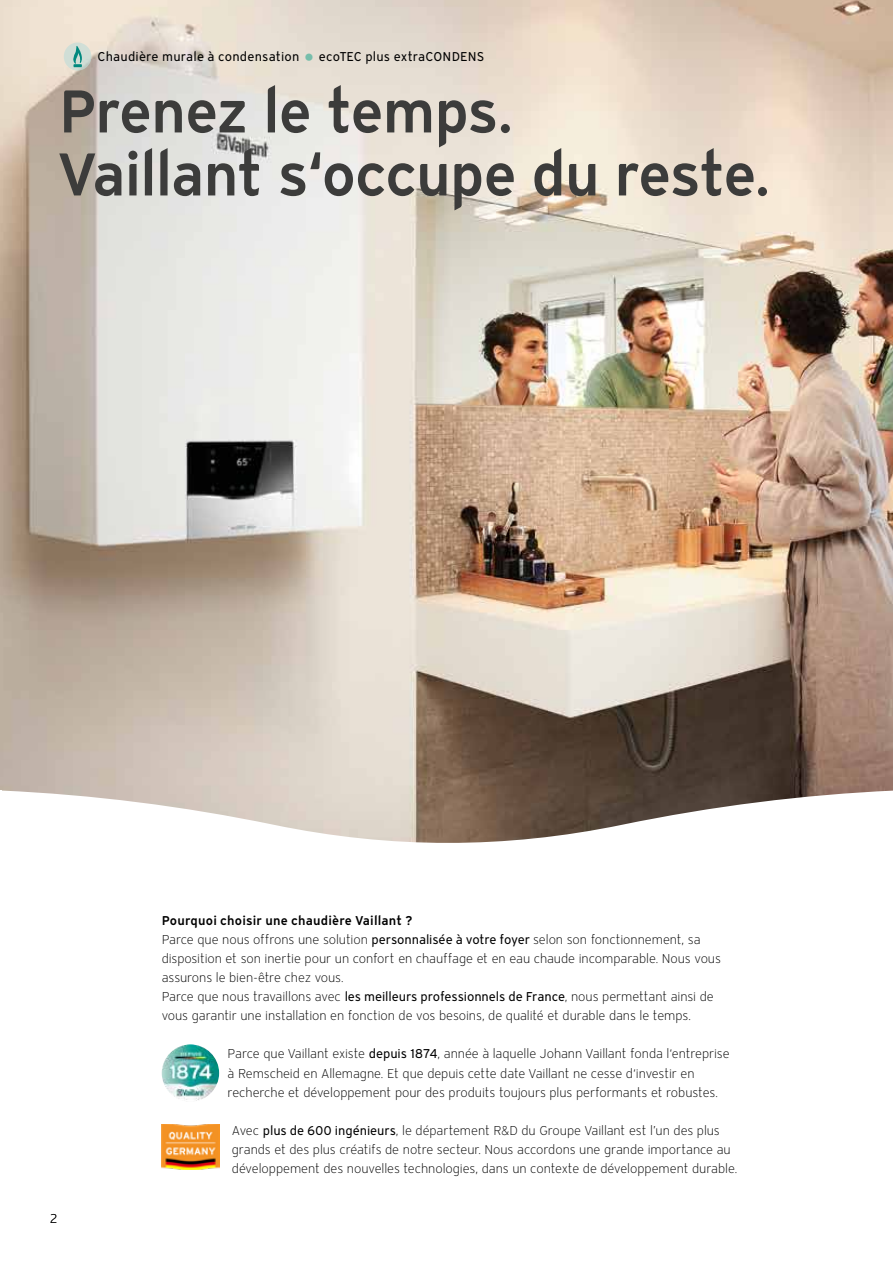
<style>
.page{position:relative;width:893px;height:1263px;background:#fff}
.page>*{position:absolute;margin:0;border:0;box-sizing:border-box;transform-origin:0 0}
.t1{font:600 60px/63px "Vaillant 16";letter-spacing:-.025em;color:#3c3c3b}
.t2{font:300 12.75px/19.2px "Vaillant 16";letter-spacing:-.01em;color:#000}
.t3{font:12.75px "Vaillant 16";letter-spacing:.015em;color:#000}
.s1{font-size:24px;color:#77beab}
.s2{font-weight:600}
.s3{font-weight:400}
</style>
<div class="page">
<img style="left:0;top:0;width:893px;height:790px">
<svg style="left:2px;top:790px;width:891px;height:53px"></svg>
<svg style="left:64px;top:43px;width:27px;height:28px"></svg>
<svg style="left:72px;top:46px;width:12px;height:21px"></svg>
<img style="left:162px;top:1044px;width:57px;height:58px;border-radius:29px">
<img style="left:162px;top:1124px;width:57px;height:45px">
<p class="t3" style="left:98px;top:48px;width:388px">Chaudière murale à condensation <span class="s1">•</span> ecoTEC plus extraCONDENS</p>
<h1 class="t1" style="left:59px;top:78px;width:713px">Prenez le temps.<br>Vaillant s‘occupe du reste.</h1>
<p class="t2" style="left:50px;top:1209px;width:10px">2</p>
<p class="t2" style="left:162px;top:910px;width:561px"><span class="s2">Pourquoi choisir une chaudière Vaillant ?<br></span>Parce que nous offrons une solution <span class="s3">personnalisée à votre foyer</span> selon son fonctionnement, sa disposition et son inertie pour un confort en chauffage et en eau chaude incomparable. Nous vous assurons le bien-être chez vous.<br>Parce que nous travaillons avec <span class="s3">les meilleurs professionnels de France</span>, nous permettant ainsi de vous garantir une installation en fonction de vos besoins, de qualité et durable dans le temps.</p>
<p class="t2" style="left:228px;top:1044px;width:503px">Parce que Vaillant existe <span class="s3">depuis 1874</span>, année à laquelle Johann Vaillant fonda l‘entreprise à Remscheid en Allemagne. Et que depuis cette date Vaillant ne cesse d‘investir en recherche et développement pour des produits toujours plus performants et robustes.</p>
<p class="t2" style="left:232px;top:1121px;width:507px">Avec <span class="s3">plus de 600 ingénieurs</span>, le département R&amp;D du Groupe Vaillant est l’un des plus grands et des plus créatifs de notre secteur. Nous accordons une grande importance au développement des nouvelles technologies, dans un contexte de développement durable.</p>
</div>
